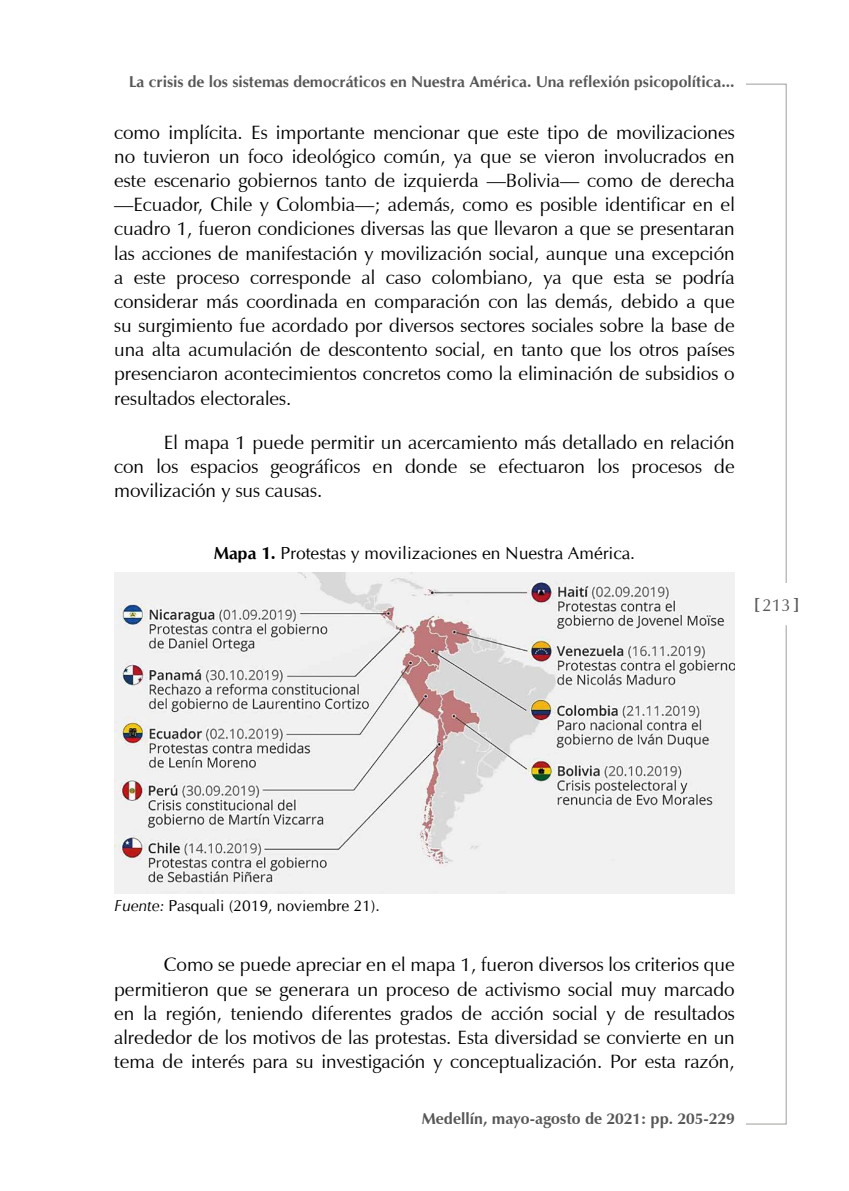
<style>
.page{position:relative;width:849px;height:1191px;background:#fff}
.page>*{position:absolute;margin:0;border:0;box-sizing:border-box;transform-origin:0 0}
.t1{font:19.25px/24.2px "Zapf Humanist 601 BT";color:#000;text-align:justify}
.t2{font:17.5px "CG Omega";color:#000}
.t3{font:17.5px "Zapf Humanist 601 BT";color:#575756}
.t4{font:700 15.75px "CG Omega";color:#575756}
.t5{font:700 15.75px "Zapf Humanist 601 BT";color:#575756}
.t6{font:15.75px "CG Omega";color:#000}
.s1{font-weight:700}
.s2{font-style:italic}
</style>
<div class="page">
<svg style="left:746px;top:83px;width:40px;height:500px"></svg>
<svg style="left:746px;top:625px;width:40px;height:499px"></svg>
<img style="left:114px;top:573px;width:620px;height:320px">
<p class="t4" style="left:129px;top:72px;width:607px">La crisis de los sistemas democráticos en Nuestra América. Una reflexión psicopolítica...</p>
<p class="t1" style="left:114px;top:120px;width:622px">como implícita. Es importante mencionar que este tipo de movilizaciones no tuvieron un foco ideológico común, ya que se vieron involucrados en este escenario gobiernos tanto de izquierda —Bolivia— como de derecha —Ecuador, Chile y Colombia—; además, como es posible identificar en el cuadro 1, fueron condiciones diversas las que llevaron a que se presentaran las acciones de manifestación y movilización social, aunque una excepción a este proceso corresponde al caso colombiano, ya que esta se podría considerar más coordinada en comparación con las demás, debido a que su surgimiento fue acordado por diversos sectores sociales sobre la base de una alta acumulación de descontento social, en tanto que los otros países presenciaron acontecimientos concretos como la eliminación de subsidios o resultados electorales.</p>
<p class="t1" style="left:114px;top:430px;width:622px;text-indent:50px">El mapa 1 puede permitir un acercamiento más detallado en relación con los espacios geográficos en donde se efectuaron los procesos de movilización y sus causas.</p>
<p class="t2" style="left:214px;top:543px;width:422px"><span class="s1">Mapa 1.</span> Protestas y movilizaciones en Nuestra América.</p>
<p class="t3" style="left:753px;top:594px;width:47px"><span class="s1">[</span>213<span class="s1">]</span></p>
<p class="t6" style="left:114px;top:896px;width:267px"><span class="s2">Fuente:</span> Pasquali (2019, noviembre 21).</p>
<p class="t1" style="left:114px;top:952px;width:622px;text-indent:50px">Como se puede apreciar en el mapa 1, fueron diversos los criterios que permitieron que se generara un proceso de activismo social muy marcado en la región, teniendo diferentes grados de acción social y de resultados alrededor de los motivos de las protestas. Esta diversidad se convierte en un tema de interés para su investigación y conceptualización. Por esta razón,</p>
<p class="t5" style="left:421px;top:1109px;width:314px">Medellín, mayo-agosto de 2021: pp. 205-229</p>
</div>
